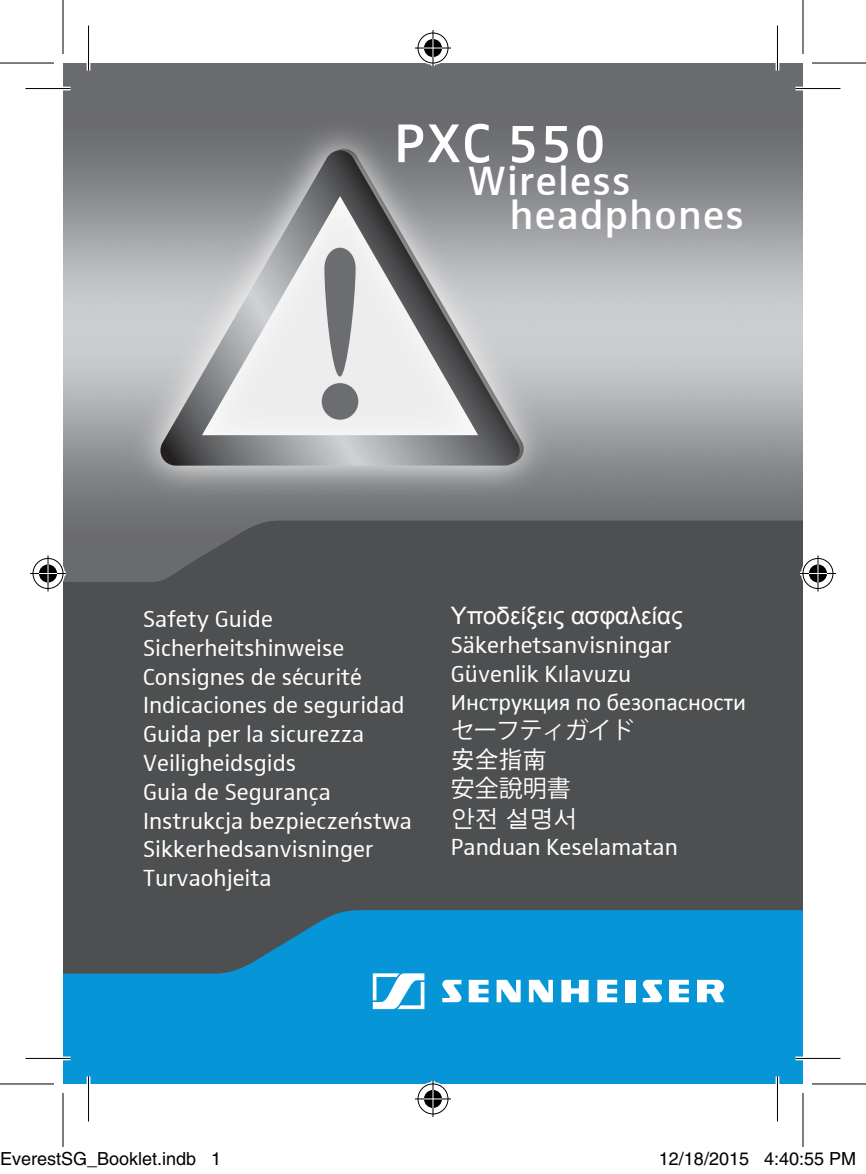
<style>
.page{position:relative;width:866px;height:1174px;background:#fff}
.page>*{position:absolute;margin:0;border:0;box-sizing:border-box;transform-origin:0 0}
.t1{font:600 56.4px "Sennheiser";letter-spacing:.03em;color:#fff}
.t2{font:600 42px/34.2px "Sennheiser";letter-spacing:.03em;color:#fff}
.t3{font:24px/28.8px "Sennheiser";color:#fff}
.t4{font:24px "Calibri";color:#fff}
.t5{font:24px "Arial";color:#fff}
.t6{font:24px "Koz Go Pro";letter-spacing:-.05em;color:#fff}
.t7{font:24px "Koz Go Pr 6 N";color:#fff}
.t8{font:24px "Un Dotum";color:#fff}
.t9{font:24px "DFP Hei W5";color:#fff}
.t10{font:18px "Helvetica";color:#000}
</style>
<div class="page">
<div style="left:63px;top:520px;width:740px;height:390px;background:#4e4f50"></div>
<svg style="left:63px;top:910px;width:740px;height:173px;background:#0f8dc6"></svg>
<svg style="left:373px;top:973px;width:51px;height:36px"></svg>
<svg style="left:697px;top:979px;width:27px;height:23px"></svg>
<svg style="left:469px;top:979px;width:19px;height:23px"></svg>
<svg style="left:497px;top:979px;width:24px;height:23px"></svg>
<svg style="left:561px;top:979px;width:27px;height:23px"></svg>
<svg style="left:529px;top:979px;width:24px;height:23px"></svg>
<svg style="left:669px;top:979px;width:20px;height:23px"></svg>
<div style="left:625px;top:979px;width:10px;height:23px;background:#fff"></div>
<svg style="left:597px;top:979px;width:20px;height:23px"></svg>
<svg style="left:442px;top:979px;width:19px;height:23px"></svg>
<svg style="left:643px;top:979px;width:19px;height:23px"></svg>
<img style="left:115px;top:105px;width:450px;height:406px">
<svg style="left:160px;top:150px;width:360px;height:315px;background:#abacae"></svg>
<div style="left:322px;top:383px;width:36px;height:37px;background:#6c6d70;border-radius:50%"></div>
<svg style="left:324px;top:248px;width:32px;height:128px;background:#919294"></svg>
<svg style="left:26px;top:1056px;width:45px;height:4px"></svg>
<svg style="left:795px;top:1056px;width:45px;height:4px"></svg>
<hr style="left:87px;top:1076px;width:3px;height:45px;background:#fff">
<hr style="left:775px;top:1076px;width:4px;height:45px;background:#fff">
<hr style="left:26px;top:88px;width:45px;height:1px;background:#000">
<hr style="left:795px;top:88px;width:45px;height:1px;background:#000">
<hr style="left:26px;top:1057px;width:45px;height:1px;background:#000">
<hr style="left:795px;top:1057px;width:45px;height:1px;background:#000">
<hr style="left:88px;top:26px;width:1px;height:45px;background:#000">
<hr style="left:88px;top:1076px;width:1px;height:45px;background:#000">
<hr style="left:777px;top:26px;width:1px;height:45px;background:#000">
<hr style="left:777px;top:1076px;width:1px;height:45px;background:#000">
<svg style="left:803px;top:0;width:1px;height:54px"></svg>
<svg style="left:803px;top:1093px;width:1px;height:53px"></svg>
<hr style="left:0;top:62px;width:54px;height:2px;background:#000">
<hr style="left:812px;top:62px;width:54px;height:2px;background:#000">
<hr style="left:0;top:1083px;width:54px;height:1px;background:#000">
<hr style="left:812px;top:1083px;width:54px;height:1px;background:#000">
<hr style="left:62px;top:0;width:2px;height:54px;background:#000">
<hr style="left:62px;top:1092px;width:2px;height:54px;background:#000">
<hr style="left:802px;top:0;width:1px;height:54px;background:#000">
<hr style="left:802px;top:1092px;width:1px;height:54px;background:#000">
<div style="left:416px;top:31px;width:34px;height:34px;border:4px solid #fff;border-radius:50%"></div>
<svg style="left:415px;top:46px;width:36px;height:4px"></svg>
<svg style="left:431px;top:30px;width:4px;height:36px"></svg>
<div style="left:422px;top:37px;width:22px;height:22px;border:4px solid #fff;border-radius:50%"></div>
<div style="left:418px;top:33px;width:30px;height:30px;border:1px solid #000;border-radius:50%"></div>
<hr style="left:415px;top:48px;width:36px;height:1px;background:#000">
<hr style="left:432px;top:30px;width:1px;height:36px;background:#000">
<svg style="left:424px;top:39px;width:18px;height:18px"></svg>
<div style="left:416px;top:1082px;width:34px;height:33px;border:4px solid #fff;border-radius:50%"></div>
<hr style="left:415px;top:1097px;width:36px;height:3px;background:#fff">
<svg style="left:431px;top:1080px;width:4px;height:36px"></svg>
<div style="left:422px;top:1088px;width:22px;height:21px;border:4px solid #fff;border-radius:50%"></div>
<div style="left:418px;top:1083px;width:30px;height:31px;border:1px solid #000;border-radius:50%"></div>
<hr style="left:415px;top:1098px;width:36px;height:1px;background:#000">
<hr style="left:432px;top:1080px;width:1px;height:36px;background:#000">
<svg style="left:424px;top:1089px;width:18px;height:18px"></svg>
<div style="left:31px;top:556px;width:34px;height:34px;border:4px solid #fff;border-radius:50%"></div>
<svg style="left:31px;top:571px;width:35px;height:4px"></svg>
<svg style="left:46px;top:555px;width:4px;height:36px"></svg>
<div style="left:37px;top:562px;width:22px;height:22px;border:4px solid #fff;border-radius:50%"></div>
<div style="left:33px;top:558px;width:30px;height:31px;border:1px solid #000;border-radius:50%"></div>
<hr style="left:30px;top:573px;width:36px;height:1px;background:#000">
<hr style="left:48px;top:555px;width:1px;height:36px;background:#000">
<svg style="left:39px;top:564px;width:18px;height:18px"></svg>
<div style="left:801px;top:556px;width:34px;height:34px;border:4px solid #fff;border-radius:50%"></div>
<svg style="left:800px;top:571px;width:35px;height:4px"></svg>
<svg style="left:816px;top:555px;width:4px;height:36px"></svg>
<div style="left:807px;top:562px;width:22px;height:22px;border:4px solid #fff;border-radius:50%"></div>
<div style="left:802px;top:558px;width:31px;height:31px;border:1px solid #000;border-radius:50%"></div>
<hr style="left:800px;top:573px;width:36px;height:1px;background:#000">
<hr style="left:817px;top:555px;width:1px;height:36px;background:#000">
<svg style="left:809px;top:564px;width:18px;height:18px"></svg>
<div style="left:109px;top:1154px;width:10px;height:11px;border:1px solid #fff;border-radius:50%"></div>
<div style="left:111px;top:1156px;width:6px;height:8px;border:1px solid #fff;border-radius:50%"></div>
<div style="left:119px;top:1154px;width:10px;height:11px;border:1px solid #fff;border-radius:50%"></div>
<div style="left:121px;top:1156px;width:6px;height:8px;border:1px solid #fff;border-radius:50%"></div>
<div style="left:721px;top:1153px;width:6px;height:11px;border:1px solid #fff;border-radius:50%"></div>
<div style="left:719px;top:1151px;width:10px;height:14px;border:1px solid #fff;border-radius:50%"></div>
<div style="left:791px;top:1153px;width:6px;height:11px;border:1px solid #fff;border-radius:50%"></div>
<div style="left:789px;top:1151px;width:10px;height:14px;border:1px solid #fff;border-radius:50%"></div>
<h1 class="t1" style="left:394px;top:110px;width:213px">PXC 550</h1>
<h2 class="t2" style="left:510px;top:164px;width:236px;text-indent:-42px">Wireless headphones</h2>
<p class="t3" style="left:143px;top:604px;width:270px">Safety Guide<br>Sicherheitshinweise<br>Consignes de sécurité<br>Indicaciones de seguridad<br>Guida per la sicurezza<br>Veiligheidsgids<br>Guia de Segurança<br>Instrukcja bezpieczeństwa<br>Sikkerhedsanvisninger<br>Turvaohjeita</p>
<p class="t5" style="left:451px;top:600px;width:233px">Υποδείξεις ασφαλείας</p>
<p class="t3" style="left:451px;top:630px;width:222px">Säkerhetsanvisningar<br>Güvenlik Kılavuzu</p>
<p class="t4" style="left:451px;top:687px;width:297px">Инструкция по безопасности</p>
<p class="t6" style="left:451px;top:715px;width:185px">セーフティガイド</p>
<p class="t9" style="left:451px;top:746px;width:97px">安全指南</p>
<p class="t7" style="left:451px;top:774px;width:121px">安全說明書</p>
<p class="t8" style="left:451px;top:802px;width:129px">안전 설명서</p>
<p class="t3" style="left:451px;top:832px;width:229px">Panduan Keselamatan</p>
<p class="t10" style="left:0;top:1148px;width:223px">EverestSG_Booklet.indb 1</p>
<p class="t10" style="left:659px;top:1148px;width:199px">12/18/2015 4:40:55 PM</p>
</div>
